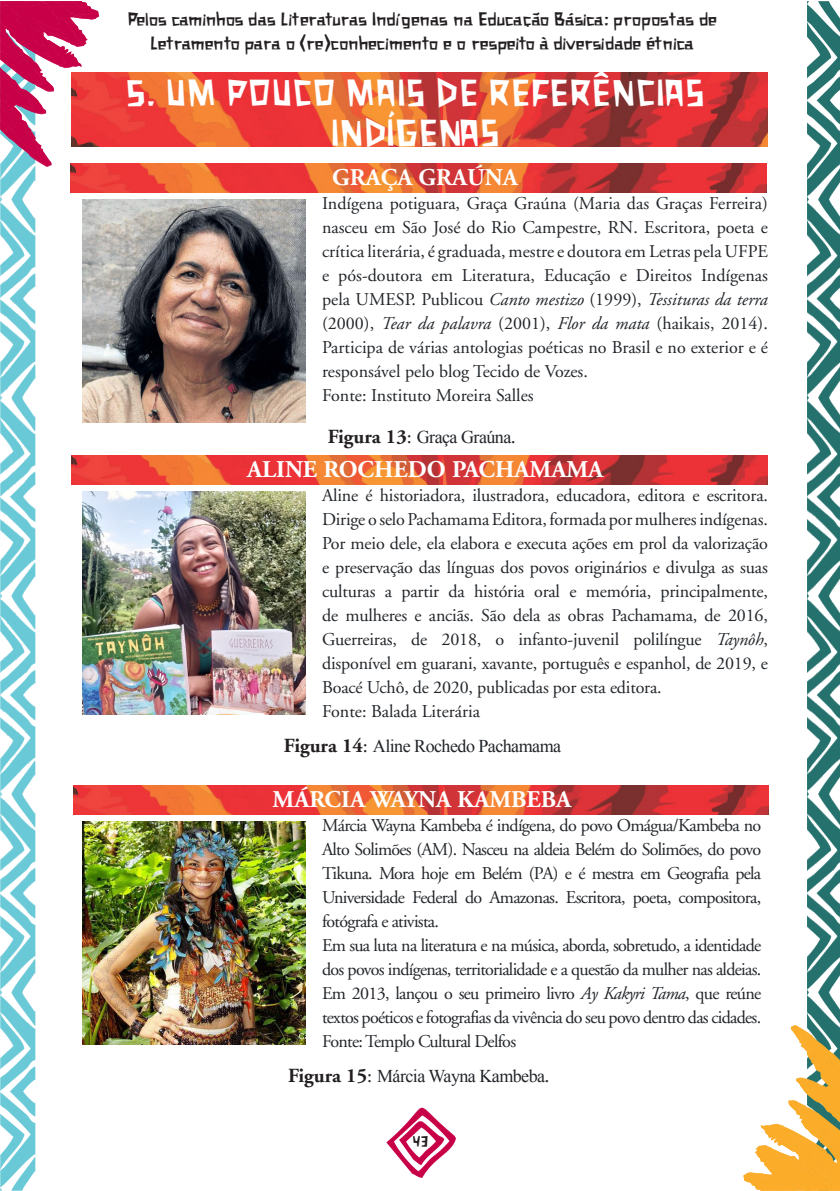
<style>
.page{position:relative;width:840px;height:1191px;background:#fff}
.page>*{position:absolute;margin:0;border:0;box-sizing:border-box;transform-origin:0 0}
.Capítulos{font:40px/40px "Xilosa";color:#fff;text-align:center}
.autores_letra_branca{font:700 24px "Adobe Garamond";color:#fff}
.t1{font:20px/24px "Xilosa";letter-spacing:-.035em;color:#231f20;text-align:center}
.Autores{font:18px/24px "Adobe Garamond";letter-spacing:-.01em;color:#212529;text-align:justify}
.t2{font:18px "Times New Roman";letter-spacing:-.03em;color:#212529}
.Autores-2{font:18px "Adobe Garamond";letter-spacing:-.04em;color:#212529}
.t3{font:16px "Xilosa";color:#231f20}
.s1{font-style:italic}
.s2{font-family:"Adobe Garamond";font-weight:700;font-size:20px;color:#231f20}
.s3{font-family:"Adobe Garamond";font-size:20px;color:#231f20}
</style>
<div class="page">
<img style="left:0;top:1px;width:839px;height:1189px">
<img style="left:73px;top:785px;width:695px;height:29px">
<img style="left:72px;top:455px;width:695px;height:29px">
<img style="left:71px;top:163px;width:695px;height:29px">
<img style="left:82px;top:199px;width:223px;height:223px">
<img style="left:82px;top:492px;width:223px;height:222px">
<img style="left:82px;top:821px;width:223px;height:223px">
<img style="left:72px;top:72px;width:695px;height:74px">
<p class="t1" style="left:127px;top:7px;width:591px">Pelos caminhos das Literaturas Indígenas na Educação Básica: propostas de<br>Letramento para o (re)conhecimento e o respeito à diversidade étnica</p>
<p class="Capítulos" style="left:125px;top:73px;width:581px">5. UM POUCO MAIS DE REFERÊNCIAS<br>INDÍGENAS</p>
<p class="autores_letra_branca" style="left:332px;top:164px;width:187px">GRAÇA GRAÚNA</p>
<p class="Autores" style="left:322px;top:192px;width:447px">Indígena potiguara, Graça Graúna (Maria das Graças Ferreira) nasceu em São José do Rio Campestre, RN. Escritora, poeta e crítica literária, é graduada, mestre e doutora em Letras pela UFPE e pós-doutora em Literatura, Educação e Direitos Indígenas pela UMESP. Publicou <span class="s1">Canto mestizo</span> (1999), <span class="s1">Tessituras da terra </span>(2000), <span class="s1">Tear da palavra</span> (2001), <span class="s1">Flor da mata</span> (haikais, 2014).<br>Participa de várias antologias poéticas no Brasil e no exterior e é responsável pelo blog Tecido de Vozes.</p>
<p class="Autores" style="left:322px;top:384px;width:213px">Fonte: Instituto Moreira Salles</p>
<p class="t2" style="left:327px;top:424px;width:189px"><span class="s2">Figura 13</span><span class="s3">:</span> Graça Graúna<span class="s3">.</span></p>
<p class="autores_letra_branca" style="left:247px;top:457px;width:357px">ALINE ROCHEDO PACHAMAMA</p>
<p class="Autores" style="left:322px;top:484px;width:447px">Aline é historiadora, ilustradora, educadora, editora e escritora.<br>Dirige o selo Pachamama Editora, formada por mulheres indígenas.<br>Por meio dele, ela elabora e executa ações em prol da valorização e preservação das línguas dos povos originários e divulga as suas culturas a partir da história oral e memória, principalmente, de mulheres e anciãs. São dela as obras Pachamama, de 2016, Guerreiras, de 2018, o infanto-juvenil polilíngue <span class="s1">Taynôh</span>, disponível em guarani, xavante, português e espanhol, de 2019, e Boacé Uchô, de 2020, publicadas por esta editora.</p>
<p class="Autores" style="left:322px;top:700px;width:159px">Fonte: Balada Literária</p>
<p class="t2" style="left:284px;top:733px;width:279px"><span class="s2">Figura 14</span><span class="s3">:</span> Aline Rochedo Pachamama</p>
<p class="autores_letra_branca" style="left:272px;top:786px;width:300px">MÁRCIA WAYNA KAMBEBA</p>
<p class="Autores" style="left:322px;top:813px;width:440px">Márcia Wayna Kambeba é indígena, do povo Omágua/Kambeba no Alto Solimões (AM). Nasceu na aldeia Belém do Solimões, do povo Tikuna. Mora hoje em Belém (PA) e é mestra em Geografia pela Universidade Federal do Amazonas. Escritora, poeta, compositora, fotógrafa e ativista.</p>
<p class="Autores" style="left:322px;top:933px;width:440px">Em sua luta na literatura e na música, aborda, sobretudo, a identidade dos povos indígenas, territorialidade e a questão da mulher nas aldeias.<br>Em 2013, lançou o seu primeiro livro <span class="s1">Ay Kakyri Tama</span>, que reúne textos poéticos e fotografias da vivência do seu povo dentro das cidades.</p>
<p class="Autores-2" style="left:322px;top:1031px;width:195px">Fonte: Templo Cultural Delfos</p>
<p class="t2" style="left:288px;top:1064px;width:263px"><span class="s2">Figura 15</span><span class="s3">:</span> Márcia Wayna Kambeba<span class="s3">.</span></p>
<p class="t3" style="left:412px;top:1132px;width:17px">43</p>
</div>
